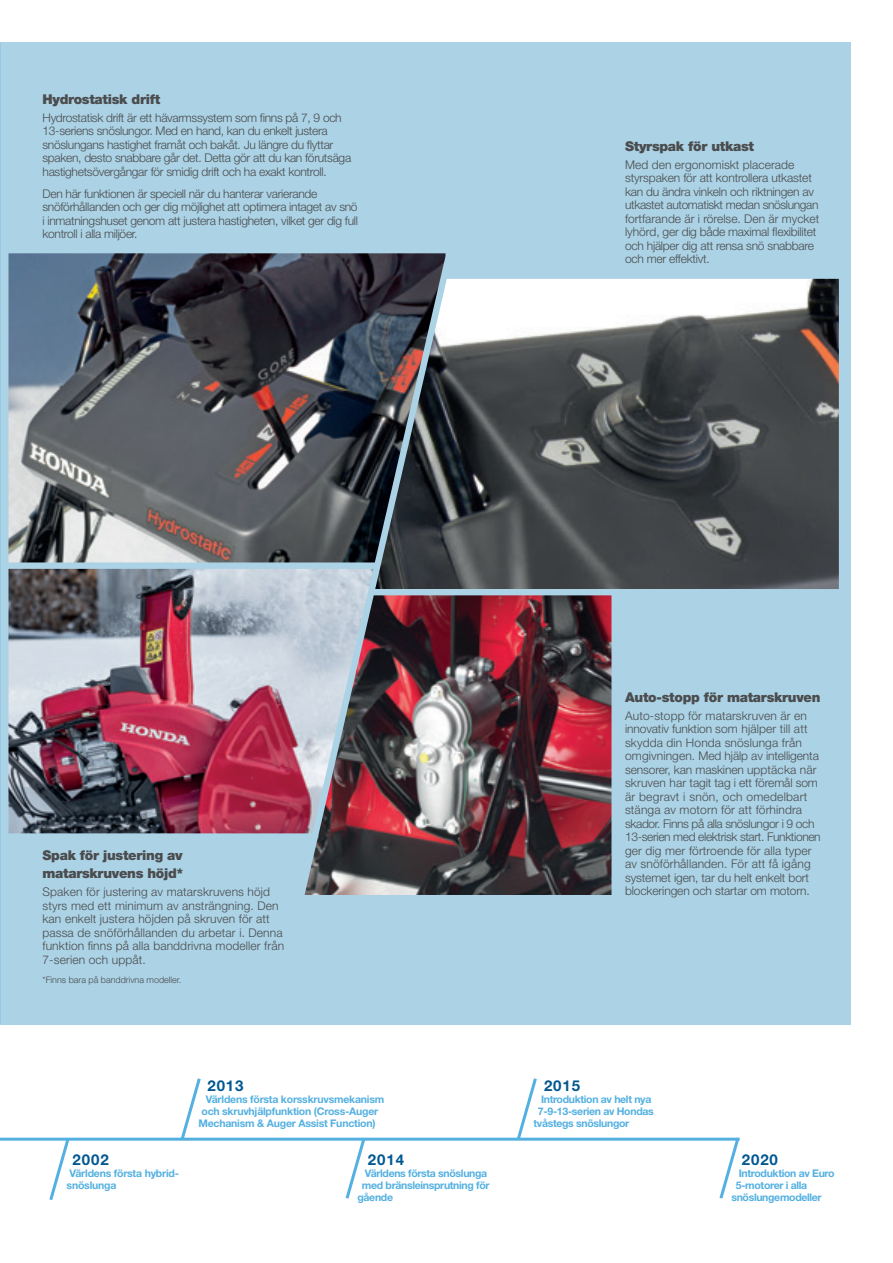
<style>
.page{position:relative;width:893px;height:1263px;background:#fff}
.page>*{position:absolute;margin:0;border:0;box-sizing:border-box;transform-origin:0 0}
.t1{font:700 15px "Helvetica Neue LT Pro";letter-spacing:.06em;color:#015891}
.t2{font:900 13.5px/18px "Helvetica Neue LT Std";letter-spacing:-.02em;color:#4b4c4d}
.t3{font:300 12px/13.5px "Helvetica Neue LT Std";letter-spacing:-.01em;color:#4b4c4d}
.t4{font:300 12px/13.5px "Helvetica Neue LT Std";letter-spacing:.01em;color:#4b4c4d}
.t5{font:700 10.5px/12px "Helvetica Neue LT Pro";letter-spacing:-.03em;color:#53b0e1}
.t6{font:300 9px "Helvetica Neue LT Std";color:#4b4c4d}
</style>
<div class="page">
<div style="left:0;top:43px;width:850px;height:982px;background:#abd2e5"></div>
<img style="left:0;top:43px;width:1px;height:689px">
<hr style="left:0;top:1138px;width:740px;height:3px;background:#53b0e1">
<svg style="left:179px;top:1078px;width:24px;height:63px"></svg>
<img style="left:375px;top:279px;width:464px;height:310px">
<img style="left:9px;top:253px;width:436px;height:309px">
<img style="left:9px;top:569px;width:364px;height:264px">
<img style="left:305px;top:595px;width:306px;height:300px">
<svg style="left:343px;top:1137px;width:25px;height:62px"></svg>
<svg style="left:515px;top:1078px;width:24px;height:63px"></svg>
<svg style="left:47px;top:1137px;width:25px;height:63px"></svg>
<svg style="left:717px;top:1137px;width:23px;height:62px"></svg>
<p class="t2" style="left:43px;top:90px;width:119px">Hydrostatisk drift</p>
<p class="t3" style="left:43px;top:110px;width:310px">Hydrostatisk drift är ett hävarmssystem som finns på 7, 9 och 13-seriens snöslungor. Med en hand, kan du enkelt justera snöslungans hastighet framåt och bakåt. Ju längre du flyttar spaken, desto snabbare går det. Detta gör att du kan förutsäga hastighetsövergångar för smidig drift och ha exakt kontroll.</p>
<p class="t3" style="left:43px;top:186px;width:317px">Den här funktionen är speciell när du hanterar varierande snöförhållanden och ger dig möjlighet att optimera intaget av snö i inmatningshuset genom att justera hastigheten, vilket ger dig full kontroll i alla miljöer.</p>
<p class="t2" style="left:625px;top:137px;width:130px">Styrspak för utkast</p>
<p class="t3" style="left:625px;top:158px;width:196px">Med den ergonomiskt placerade styrspaken för att kontrollera utkastet kan du ändra vinkeln och riktningen av utkastet automatiskt medan snöslungan fortfarande är i rörelse. Den är mycket lyhörd, ger dig både maximal flexibilitet och hjälper dig att rensa snö snabbare och mer effektivt.</p>
<p class="t2" style="left:43px;top:846px;width:142px">Spak för justering av matarskruvens höjd*</p>
<p class="t4" style="left:43px;top:885px;width:243px">Spaken för justering av matarskruvens höjd styrs med ett minimum av ansträngning. Den kan enkelt justera höjden på skruven för att passa de snöförhållanden du arbetar i. Denna funktion finns på alla banddrivna modeller från 7-serien och uppåt.</p>
<p class="t6" style="left:43px;top:974px;width:140px">*Finns bara på banddrivna modeller.</p>
<p class="t1" style="left:73px;top:1150px;width:38px">2002</p>
<p class="t5" style="left:67px;top:1167px;width:114px">Världens första hybrid&shy;snöslunga</p>
<p class="t1" style="left:207px;top:1076px;width:38px">2013</p>
<p class="t5" style="left:198px;top:1093px;width:187px;text-indent:8px">Världens första korsskruvsmekanism och skruvhjälpfunktion (Cross-Auger<br>Mechanism &amp; Auger Assist Function)</p>
<p class="t1" style="left:368px;top:1150px;width:38px">2014</p>
<p class="t5" style="left:365px;top:1167px;width:124px">Världens första snöslunga</p>
<p class="t5" style="left:362px;top:1179px;width:129px">med bränsleinsprutning för</p>
<p class="t5" style="left:357px;top:1191px;width:37px">gående</p>
<p class="t2" style="left:625px;top:688px;width:197px">Auto-stopp för matarskruven</p>
<p class="t4" style="left:625px;top:708px;width:197px">Auto-stopp för matarskruven är en innovativ funktion som hjälper till att skydda din Honda snöslunga från omgivningen. Med hjälp av intelligenta sensorer, kan maskinen upptäcka när skruven har tagit tag i ett föremål som är begravt i snön, och omedelbart stänga av motorn för att förhindra skador. Finns på alla snöslungor i 9 och 13-serien med elektrisk start. Funktionen ger dig mer förtroende för alla typer av snöförhållanden. För att få igång systemet igen, tar du helt enkelt bort blockeringen och startar om motorn.</p>
<p class="t1" style="left:544px;top:1076px;width:38px">2015</p>
<p class="t5" style="left:541px;top:1093px;width:112px">Introduktion av helt nya</p>
<p class="t5" style="left:538px;top:1105px;width:117px">7-9-13-serien av Hondas</p>
<p class="t5" style="left:533px;top:1117px;width:97px">tvåstegs snöslungor</p>
<p class="t1" style="left:742px;top:1150px;width:38px">2020</p>
<p class="t5" style="left:739px;top:1167px;width:97px">Introduktion av Euro</p>
<p class="t5" style="left:736px;top:1179px;width:73px">5-motorer i alla</p>
<p class="t5" style="left:731px;top:1191px;width:92px">snöslungemodeller</p>
</div>
